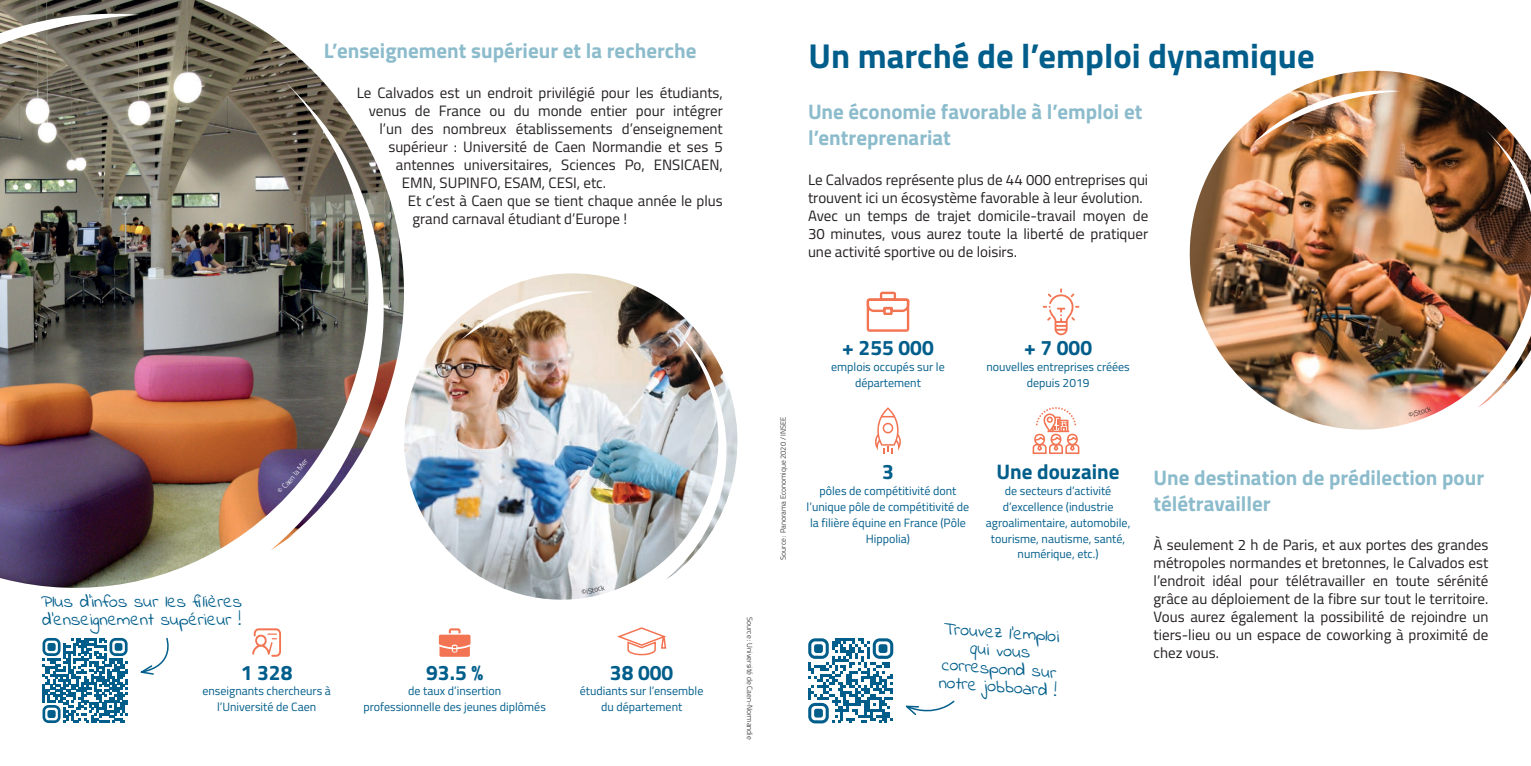
<style>
.page{position:relative;width:1531px;height:766px;background:#fff}
.page>*{position:absolute;margin:0;border:0;box-sizing:border-box;transform-origin:0 0}
.t1{font:700 34.5px "Titillium";color:#015e8b}
.t2{font:700 21px/26.4px "Titillium";color:#8cbccc}
.t3{font:700 21px "Titillium";color:#015e8b}
.t4{font:18px/18px "Indie Flower";color:#015e8b;text-align:center}
.t5{font:15px/18px "Titillium";color:#231f20}
.t6{font:12px/15.8px "Titillium";color:#015e8b;text-align:center}
.t7{font:300 7.5px "Titillium";color:#231f20}
</style>
<div class="page">
<svg style="left:617px;top:627px;width:50px;height:29px"></svg>
<svg style="left:439px;top:628px;width:31px;height:28px"></svg>
<svg style="left:252px;top:628px;width:29px;height:28px"></svg>
<img style="left:0;top:0;width:404px;height:588px">
<img style="left:402px;top:273px;width:336px;height:326px">
<svg style="left:1032px;top:407px;width:47px;height:47px"></svg>
<svg style="left:875px;top:407px;width:26px;height:47px"></svg>
<svg style="left:1043px;top:288px;width:36px;height:47px"></svg>
<svg style="left:867px;top:291px;width:42px;height:40px"></svg>
<img style="left:1189px;top:71px;width:342px;height:359px">
<svg style="left:43px;top:637px;width:85px;height:85px"></svg>
<svg style="left:905px;top:700px;width:50px;height:15px"></svg>
<svg style="left:140px;top:638px;width:29px;height:37px"></svg>
<svg style="left:808px;top:638px;width:85px;height:85px"></svg>
<svg style="left:582px;top:584px;width:23px;height:9px"></svg>
<svg style="left:277px;top:458px;width:31px;height:35px"></svg>
<svg style="left:1408px;top:405px;width:23px;height:12px"></svg>
<h2 class="t2" style="left:324px;top:37px;width:374px">L’enseignement supérieur et la recherche</h2>
<p class="t5" style="left:357px;top:83px;width:368px">Le Calvados est un endroit privilégié pour les étudiants,</p>
<p class="t5" style="left:369px;top:101px;width:356px">venus de France ou du monde entier pour intégrer</p>
<p class="t5" style="left:379px;top:119px;width:345px">l’un des nombreux établissements d’enseignement</p>
<p class="t5" style="left:388px;top:137px;width:336px">supérieur : Université de Caen Normandie et ses 5</p>
<p class="t5" style="left:396px;top:155px;width:329px">antennes universitaires, Sciences Po, ENSICAEN,</p>
<p class="t5" style="left:402px;top:173px;width:206px">EMN, SUPINFO, ESAM, CESI, etc.</p>
<p class="t5" style="left:408px;top:191px;width:316px">Et c’est à Caen que se tient chaque année le plus</p>
<p class="t5" style="left:412px;top:209px;width:216px">grand carnaval étudiant d’Europe !</p>
<h1 class="t1" style="left:808px;top:30px;width:508px">Un marché de l’emploi dynamique</h1>
<h2 class="t2" style="left:808px;top:97px;width:336px">Une économie favorable à l’emploi et l’entreprenariat</h2>
<p class="t5" style="left:808px;top:170px;width:342px">Le Calvados représente plus de 44 000 entreprises qui trouvent ici un écosystème favorable à leur évolution.<br>Avec un temps de trajet domicile-travail moyen de 30 minutes, vous aurez toute la liberté de pratiquer une activité sportive ou de loisirs.</p>
<p class="t4" style="left:41px;top:593px;width:202px;text-align:left">Plus d’infos sur les filières d’enseignement supérieur !</p>
<h2 class="t3" style="left:241px;top:656px;width:53px">1 328</h2>
<p class="t6" style="left:202px;top:682px;width:130px">enseignants chercheurs à l’Université de Caen</p>
<h2 class="t3" style="left:426px;top:656px;width:59px">93.5 %</h2>
<p class="t6" style="left:363px;top:682px;width:184px">de taux d’insertion<br>professionnelle des jeunes diplômés</p>
<h2 class="t3" style="left:610px;top:656px;width:65px">38 000</h2>
<p class="t6" style="left:580px;top:682px;width:125px">étudiants sur l’ensemble du département</p>
<p class="t7" style="left:755px;top:617px;width:124px;rotate:90deg">Source : Université de Caen-Normandie</p>
<p class="t7" style="left:778px;top:559px;width:144px;rotate:-90deg">Source : Panorama Economique 2020 / INSEE</p>
<h2 class="t3" style="left:842px;top:332px;width:93px">+ 255 000</h2>
<p class="t6" style="left:831px;top:358px;width:115px">emplois occupés sur le département</p>
<h2 class="t3" style="left:1024px;top:332px;width:70px">+ 7 000</h2>
<p class="t6" style="left:986px;top:358px;width:145px">nouvelles entreprises créées depuis 2019</p>
<h2 class="t3" style="left:882px;top:456px;width:13px">3</h2>
<p class="t6" style="left:806px;top:482px;width:164px">pôles de compétitivité dont l’unique pôle de compétitivité de la filière équine en France (Pôle<br>Hippolia)</p>
<h2 class="t3" style="left:996px;top:456px;width:124px">Une douzaine</h2>
<p class="t6" style="left:986px;top:482px;width:146px">de secteurs d’activité d’excellence (industrie agroalimentaire, automobile, tourisme, nautisme, santé,</p>
<p class="t6" style="left:1017px;top:545px;width:82px">numérique, etc.)</p>
<p class="t4" style="left:943px;top:620px;width:120px;rotate:4deg">Trouvez l’emploi qui vous correspond sur notre jobboard !</p>
<h2 class="t2" style="left:1153px;top:463px;width:332px">Une destination de prédilection pour télétravailler</h2>
<p class="t5" style="left:1153px;top:535px;width:336px;text-align:justify">À seulement 2 h de Paris, et aux portes des grandes métropoles normandes et bretonnes, le Calvados est l’endroit idéal pour télétravailler en toute sérénité grâce au déploiement de la fibre sur tout le territoire.<br>Vous aurez également la possibilité de rejoindre un tiers-lieu ou un espace de coworking à proximité de chez vous.</p>
</div>
